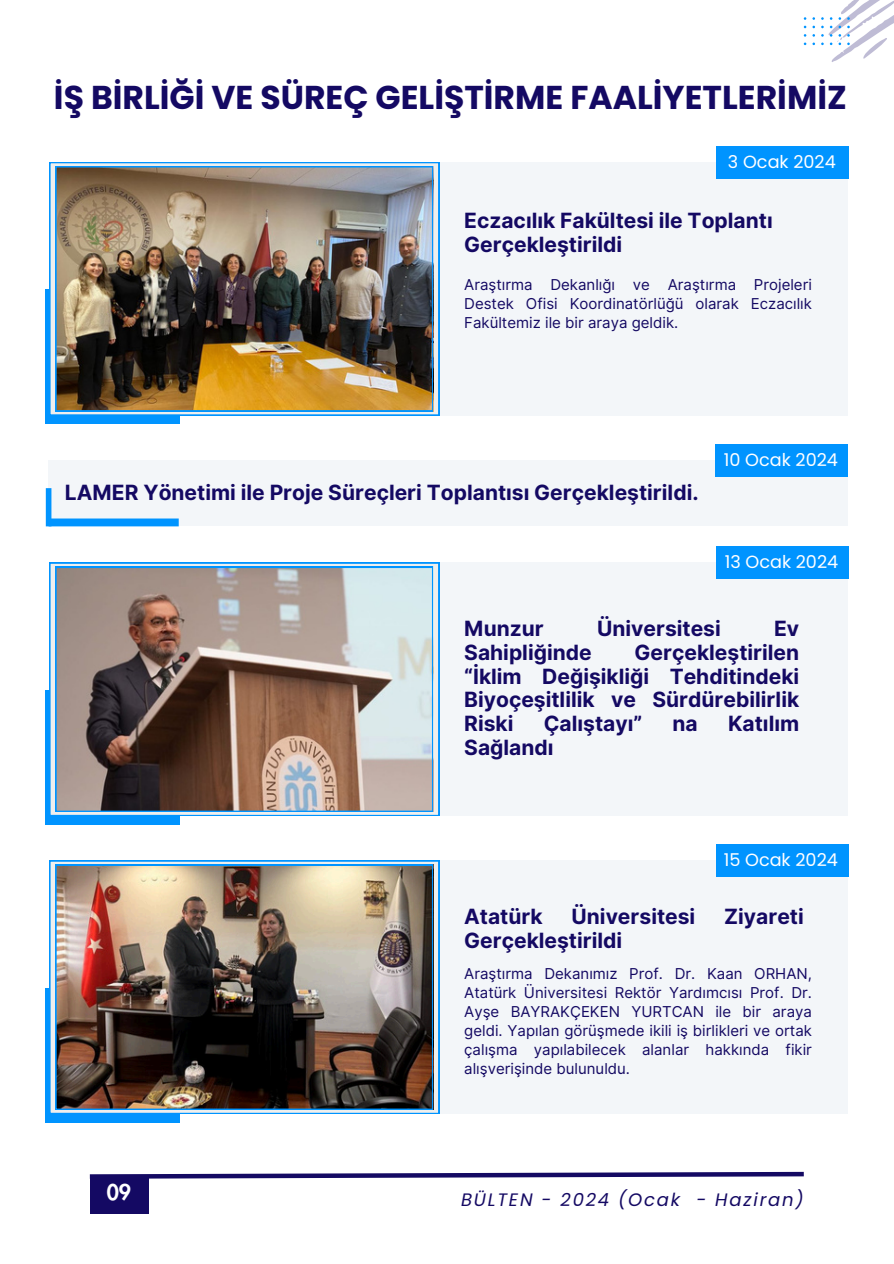
<style>
.page{position:relative;width:894px;height:1264px;background:#fff}
.page>*{position:absolute;margin:0;border:0;box-sizing:border-box;transform-origin:0 0}
.t1{font:700 33px "Poppins";color:#140963}
.t2{font:700 21px/23.7px "Inter";color:#140963}
.t3{font:800 21px "Futura LT Pro";color:#fff}
.t4{font:italic 18px "Poppins";letter-spacing:.1em;color:#140963}
.t5{font:17.7px "Poppins";color:#fff}
.t6{font:15px/19.2px "Inter";color:#140963;text-align:justify}
</style>
<div class="page">
<svg style="left:89px;top:1171px;width:715px;height:9px"></svg>
<div style="left:90px;top:1175px;width:58px;height:38px;background:#140963"></div>
<div style="left:49px;top:162px;width:799px;height:253px;background:#f1f4f8"></div>
<div style="left:45px;top:290px;width:134px;height:134px;background:#0094ff"></div>
<svg style="left:49px;top:162px;width:390px;height:253px"></svg>
<img style="left:56px;top:166px;width:376px;height:245px">
<div style="left:715px;top:146px;width:133px;height:32px;background:#0094ff"></div>
<div style="left:49px;top:460px;width:798px;height:66px;background:#f1f4f8"></div>
<div style="left:49px;top:518px;width:130px;height:8px;background:#0094ff"></div>
<div style="left:46px;top:488px;width:5px;height:38px;background:#0094ff"></div>
<div style="left:715px;top:444px;width:132px;height:32px;background:#0094ff"></div>
<div style="left:49px;top:562px;width:799px;height:254px;background:#f1f4f8"></div>
<div style="left:45px;top:690px;width:134px;height:134px;background:#0094ff"></div>
<svg style="left:49px;top:562px;width:390px;height:254px"></svg>
<svg style="left:56px;top:567px;width:376px;height:244px"></svg>
<div style="left:715px;top:546px;width:133px;height:32px;background:#0094ff"></div>
<div style="left:49px;top:860px;width:799px;height:253px;background:#f1f4f8"></div>
<div style="left:45px;top:988px;width:134px;height:134px;background:#0094ff"></div>
<svg style="left:49px;top:860px;width:390px;height:253px"></svg>
<div style="left:715px;top:844px;width:133px;height:32px;background:#0094ff"></div>
<img style="left:56px;top:864px;width:376px;height:245px">
<svg style="left:821px;top:0;width:72px;height:62px"></svg>
<h2 class="t1" style="left:54px;top:74px;width:794px">İŞ BİRLİĞİ VE SÜREÇ GELİŞTİRME FAALİYETLERİMİZ</h2>
<h3 class="t5" style="left:727px;top:149px;width:109px">3 Ocak 2024</h3>
<p class="t2" style="left:464px;top:209px;width:310px">Eczacılık Fakültesi ile Toplantı<br>Gerçekleştirildi</p>
<h2 class="t6" style="left:464px;top:275px;width:349px">Araştırma Dekanlığı ve Araştırma Projeleri Destek Ofisi Koordinatörlüğü olarak Eczacılık Fakültemiz ile bir araya geldik.</h2>
<h3 class="t2" style="left:65px;top:480px;width:635px">LAMER Yönetimi ile Proje Süreçleri Toplantısı Gerçekleştirildi.</h3>
<p class="t5" style="left:723px;top:447px;width:116px">10 Ocak 2024</p>
<p class="t5" style="left:724px;top:549px;width:115px">13 Ocak 2024</p>
<h3 class="t2" style="left:464px;top:617px;width:81px">Munzur</h3>
<h3 class="t2" style="left:597px;top:617px;width:125px">Üniversitesi</h3>
<h3 class="t2" style="left:773px;top:617px;width:27px">Ev</h3>
<h3 class="t2" style="left:464px;top:640px;width:129px">Sahipliğinde</h3>
<h3 class="t2" style="left:464px;top:640px;width:336px;text-align:justify;text-indent:170px">Gerçekleştirilen “İklim Değişikliği Tehditindeki Biyoçeşitlilik ve Sürdürebilirlik Riski</h3>
<h3 class="t2" style="left:543px;top:711px;width:100px">Çalıştayı”</h3>
<h3 class="t2" style="left:672px;top:711px;width:27px">na</h3>
<h3 class="t2" style="left:728px;top:711px;width:73px">Katılım</h3>
<h3 class="t2" style="left:464px;top:735px;width:91px">Sağlandı</h3>
<h2 class="t5" style="left:723px;top:847px;width:116px">15 Ocak 2024</h2>
<p class="t2" style="left:464px;top:905px;width:80px">Atatürk</p>
<p class="t2" style="left:571px;top:905px;width:125px">Üniversitesi</p>
<p class="t2" style="left:724px;top:905px;width:81px">Ziyareti</p>
<p class="t2" style="left:464px;top:928px;width:159px">Gerçekleştirildi</p>
<p class="t6" style="left:464px;top:963px;width:349px">Araştırma Dekanımız Prof. Dr. Kaan ORHAN, Atatürk Üniversitesi Rektör Yardımcısı Prof. Dr.<br>Ayşe BAYRAKÇEKEN YURTCAN ile bir araya geldi. Yapılan görüşmede ikili iş birlikleri ve ortak çalışma yapılabilecek alanlar hakkında fikir alışverişinde bulunuldu.</p>
<p class="t3" style="left:107px;top:1182px;width:26px">09</p>
<p class="t4" style="left:461px;top:1186px;width:344px">BÜLTEN - 2024 (Ocak - Haziran)</p>
</div>
